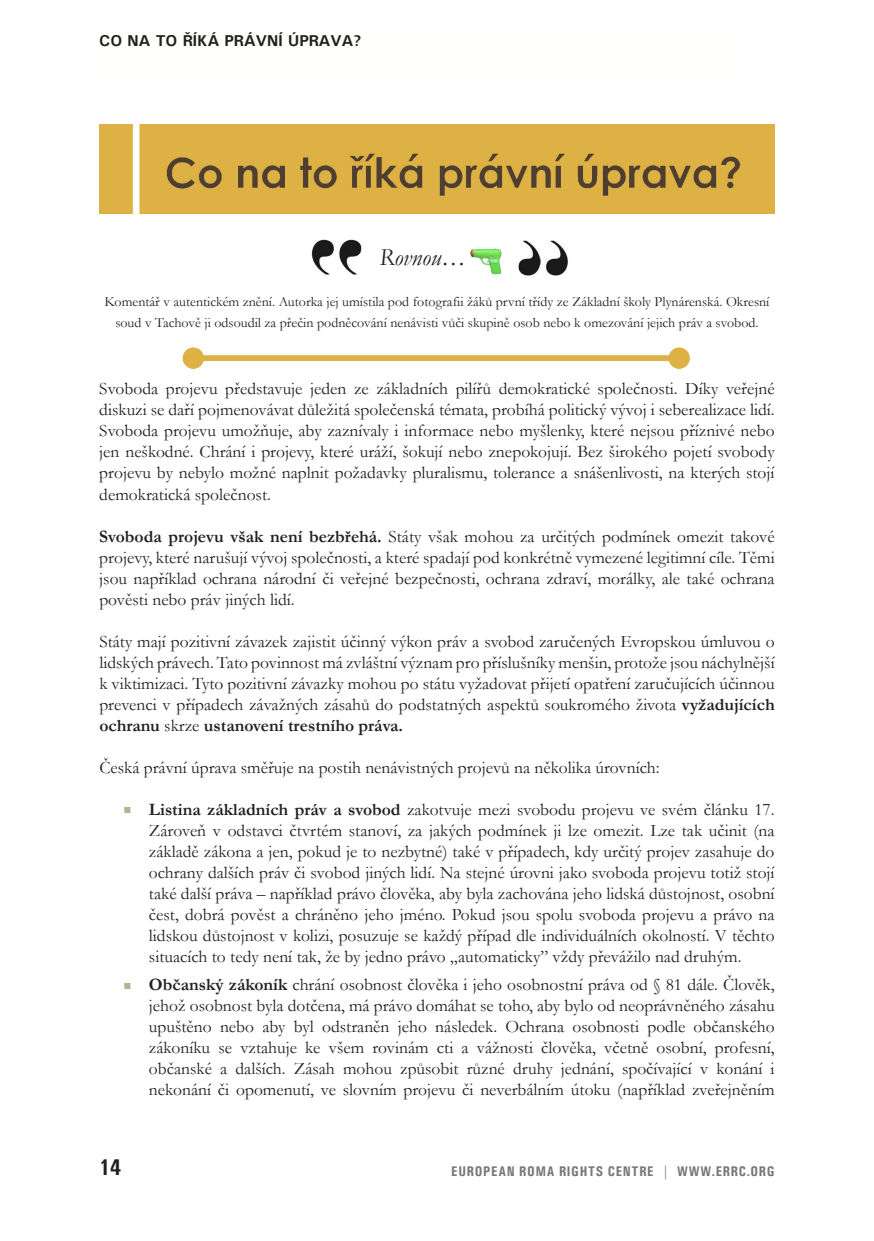
<style>
.page{position:relative;width:874px;height:1241px;background:#fff}
.page>*{position:absolute;margin:0;border:0;box-sizing:border-box;transform-origin:0 0}
.t1{font:italic 24.5px "Garamond";color:#231f20}
.t2{font:700 condensed 22.75px "Univers";color:#231f20}
.t3{font:17.5px/21px "Garamond";color:#231f20;text-align:justify}
.t4{font:700 15.75px "Univers";color:#231f20}
.t5{font:14px/21px "Garamond";color:#231f20;text-align:center}
.t6{font:700 condensed 14px "Univers";letter-spacing:.05em;color:#76787b}
.s1{font-weight:700}
</style>
<div class="page">
<div style="left:193px;top:355px;width:485px;height:6px;background:#ddb144"></div>
<div style="left:183px;top:347px;width:21px;height:21px;background:#ddb144;border-radius:50%"></div>
<div style="left:668px;top:347px;width:21px;height:21px;background:#ddb144;border-radius:50%"></div>
<img style="left:99px;top:124px;width:675px;height:89px">
<img style="left:311px;top:239px;width:51px;height:36px">
<img style="left:518px;top:240px;width:50px;height:36px">
<img style="left:470px;top:248px;width:31px;height:26px">
<p class="t4" style="left:99px;top:30px;width:94px">OD JE VŮBE</p>
<p class="t4" style="left:99px;top:30px;width:168px">SHOČ H J Y NĚK ŘÍ</p>
<p class="t4" style="left:99px;top:30px;width:121px">PCO NA TO ŘÍKÁ</p>
<p class="t4" style="left:136px;top:30px;width:367px">OJEKTUCP HATE SPSCEEHYTÁVAJÍ VÍCE NEŽ JINÍ? C</p>
<p class="t4" style="left:205px;top:30px;width:93px">ŘÍRSPRUČKA? P</p>
<p class="t4" style="left:293px;top:30px;width:68px">CRPRH?OTOŽE</p>
<p class="t4" style="left:109px;top:30px;width:117px">RATA K NENÁVI</p>
<p class="t4" style="left:121px;top:30px;width:49px">RNUTÍ</p>
<p class="t4" style="left:234px;top:30px;width:67px">TIÁVNÍ Ú</p>
<p class="t4" style="left:116px;top:30px;width:10px">PR</p>
<p class="t4" style="left:147px;top:30px;width:45px">TATO</p>
<p class="t1" style="left:379px;top:241px;width:88px">Rovnou…</p>
<p class="t5" style="left:104px;top:290px;width:666px">Komentář v autentickém znění. Autorka jej umístila pod fotografii žáků první třídy ze Základní školy Plynárenská. Okresní soud v Tachově ji odsoudil za přečin podněcování nenávisti vůči skupině osob nebo k omezování jejich práv a svobod.</p>
<p class="t3" style="left:99px;top:378px;width:377px">Svoboda projevu představuje jeden ze základních pilířů</p>
<p class="t3" style="left:99px;top:378px;width:676px;text-indent:399px">demokratické společnosti. Díky veřejné diskuzi se daří pojmenovávat důležitá společenská témata, probíhá politický vývoj i seberealizace lidí.<br>Svoboda projevu umožňuje, aby zaznívaly i informace nebo myšlenky, které nejsou příznivé nebo jen neškodné . Chrání i projevy, které uráží, š okují nebo znepokojují. Bez širokého pojetí svobody projevu by nebylo možné naplnit pož adavky pluralismu, tolerance a snáš enlivosti, na kterých stojí demokratická společnost.</p>
<p class="t3" style="left:99px;top:525px;width:676px"><span class="s1">Svoboda projevu však není bezbřehá.</span> Státy však mohou za určitých podmínek omezit takové projevy, které narušují vývoj společnosti, a které spadají pod konkrétně vymezené legitimní cíle. Těmi jsou například ochrana národní či veřejné bezpečnosti, ochrana zdraví, morálky, ale také ochrana pověsti nebo práv jiných lidí.</p>
<p class="t3" style="left:99px;top:630px;width:676px">Státy mají pozitivní závazek zajistit účinný výkon práv a svobod zaručených Evropskou úmluvou o lidských právech. Tato povinnost má zvláštní význam pro příslušníky menšin, protože jsou náchylnější k viktimizaci. Tyto pozitivní závazky mohou po státu vyžadovat přijetí opatření zaručujících účinnou prevenci v případech závažných zásahů do podstatných aspektů soukromého života <span class="s1">vyžadujících ochranu</span> skrze <span class="s1">ustanovení trestního práva.</span></p>
<p class="t3" style="left:99px;top:756px;width:561px">Č eská právní úprava směřuje na postih nenávistných projevů na několika úrovních:</p>
<p class="t3" style="left:149px;top:798px;width:627px"><span class="s1">Listina základních práv a svobod</span> zakotvuje mezi svobodu projevu ve svém článku 17.<br>Zároveň v odstavci čtvrtém stanoví, za jakých podmínek ji lze omezit. Lze tak učinit (na základě zákona a jen, pokud je to nezbytné) také v případech, kdy určitý projev zasahuje do ochrany dalších práv či svobod jiných lidí. Na stejné úrovni jako svoboda projevu totiž stojí také další práva – například právo člověka, aby byla zachována jeho lidská důstojnost, osobní čest, dobrá pověst a chráněno jeho jméno. Pokud jsou spolu svoboda projevu a právo na lidskou důstojnost v kolizi, posuzuje se každý případ dle individuálních okolností. V těchto situacích to tedy není tak, že by jedno právo „automaticky” vždy převážilo nad druhým.</p>
<p class="t3" style="left:149px;top:973px;width:627px"><span class="s1">Občanský zákoník</span> chrání osobnost člověka i jeho osobnostní práva od § 81 dále. Člověk, jehož osobnost byla dotčena, má právo domáhat se toho, aby bylo od neoprávněného zásahu upuštěno nebo aby byl odstraněn jeho následek. Ochrana osobnosti podle občanského zákoníku se vztahuje ke vš em rovinám cti a vážnosti člověka, včetně osobní, profesní, občanské a dalších. Zásah mohou způsobit různé druhy jednání, spočívající v konání i nekonání či opomenutí, ve slovním projevu či neverbálním útoku (například zveřejněním</p>
<p class="t2" style="left:99px;top:1152px;width:23px">14</p>
<p class="t6" style="left:451px;top:1162px;width:325px">EUROPEAN ROMA RIGHTS CENTRE | WWW.ERRC.ORG</p>
</div>
